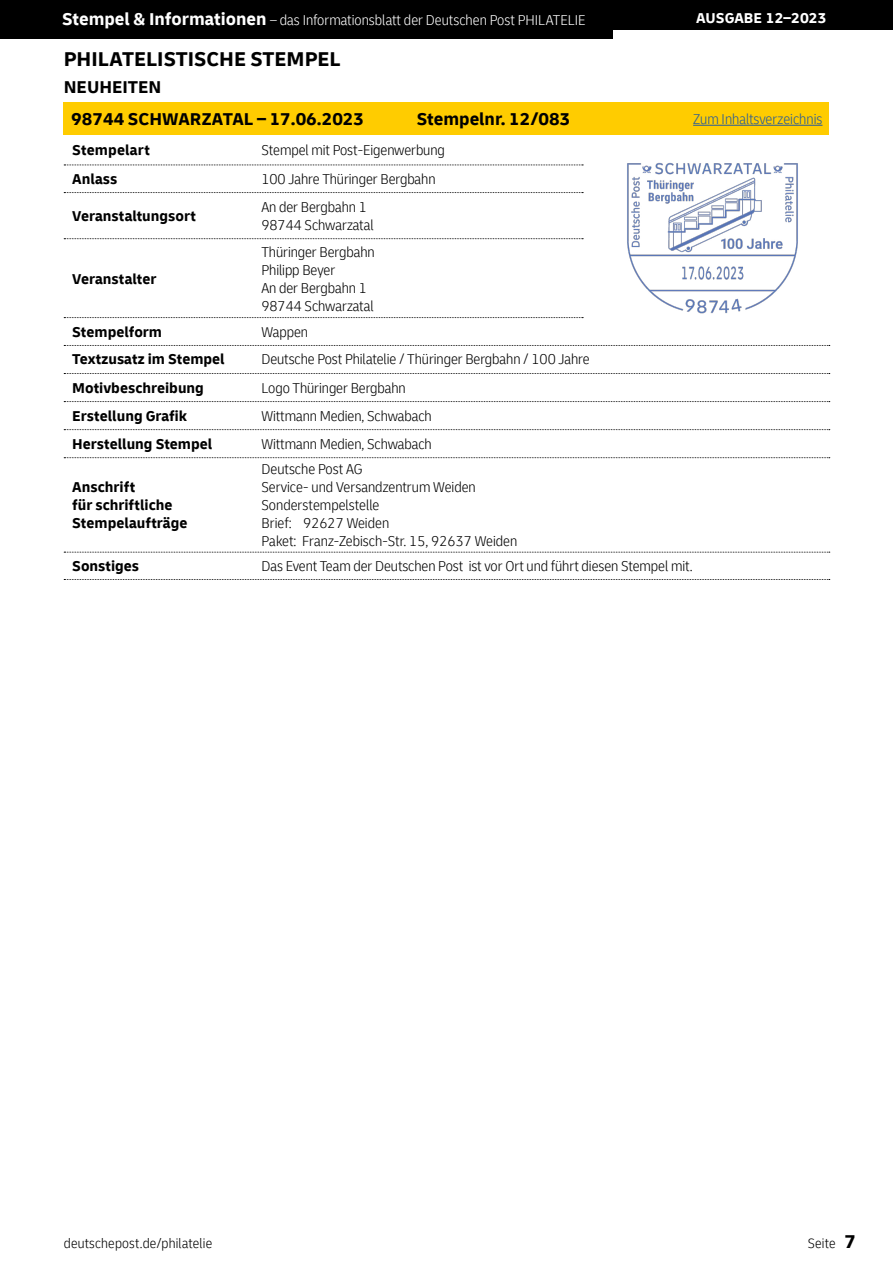
<style>
.page{position:relative;width:893px;height:1263px;background:#fff}
.page>*{position:absolute;margin:0;border:0;box-sizing:border-box;transform-origin:0 0}
.t1{font:700 21px "Delivery";color:#000}
.t2{font:700 18px/32px "Delivery";color:#000}
.t3{font:300 condensed 15px/18px "Delivery";letter-spacing:-.005em;color:#000}
.t4{font:700 15px/28px "Delivery";color:#000}
.t5{font:300 condensed 15px "Delivery";color:#fff}
.t6{font:300 condensed 15px "Delivery";color:#275b9b}
.t7{font:700 15px "Delivery";color:#fff}
.t8{font:300 condensed 14.25px "Delivery";letter-spacing:.015em;color:#000}
.s1{font-weight:700;font-stretch:normal;font-size:18px}
.s2{font-weight:700;font-stretch:normal;font-size:19.5px}
</style>
<div class="page">
<div style="left:0;top:0;width:893px;height:30px;background:#000"></div>
<div style="left:0;top:0;width:612px;height:38px;background:#000"></div>
<div style="left:64px;top:102px;width:765px;height:32px;background:#fc0"></div>
<svg style="left:64px;top:165px;width:519px;height:1px"></svg>
<svg style="left:64px;top:192px;width:519px;height:1px"></svg>
<svg style="left:64px;top:238px;width:519px;height:1px"></svg>
<svg style="left:64px;top:317px;width:519px;height:1px"></svg>
<svg style="left:64px;top:345px;width:766px;height:1px"></svg>
<svg style="left:64px;top:373px;width:766px;height:1px"></svg>
<svg style="left:64px;top:401px;width:766px;height:1px"></svg>
<svg style="left:64px;top:429px;width:766px;height:1px"></svg>
<svg style="left:64px;top:457px;width:766px;height:1px"></svg>
<svg style="left:64px;top:552px;width:766px;height:1px"></svg>
<img style="left:627px;top:162px;width:171px;height:152px">
<svg style="left:64px;top:579px;width:766px;height:1px"></svg>
<hr style="left:693px;top:125px;width:129px;height:1px;background:#275b9b">
<p class="t5" style="left:62px;top:12px;width:525px"><span class="s1">Stempel &amp; Informationen</span> – das Informationsblatt der Deutschen Post PHILATELIE</p>
<p class="t7" style="left:696px;top:9px;width:132px">AUSGABE 12–2023</p>
<h1 class="t1" style="left:64px;top:46px;width:278px">PHILATELISTISCHE STEMPEL</h1>
<p class="t2" style="left:71px;top:71px;width:294px;text-indent:-7px">NEUHEITEN<br>98744 SCHWARZATAL – 17.06.2023</p>
<p class="t2" style="left:417px;top:103px;width:155px">Stempelnr. 12/083</p>
<p class="t6" style="left:693px;top:110px;width:131px">Zum Inhaltsverzeichnis</p>
<p class="t4" style="left:72px;top:136px;width:79px;line-height:29px">Stempelart<br>Anlass</p>
<p class="t4" style="left:72px;top:202px;width:125px">Veranstaltungsort</p>
<p class="t4" style="left:72px;top:265px;width:86px">Veranstalter</p>
<p class="t4" style="left:72px;top:318px;width:154px">Stempelform<br>Textzusatz im Stempel<br>Motivbeschreibung<br>Erstellung Grafik<br>Herstellung Stempel</p>
<p class="t4" style="left:72px;top:478px;width:117px;line-height:18px">Anschrift<br>für schriftliche<br>Stempelaufträge</p>
<p class="t3" style="left:261px;top:136px;width:185px;line-height:28.5px">Stempel mit Post-Eigenwerbung<br>100 Jahre Thüringer Bergbahn<br>An der Bergbahn 1</p>
<p class="t3" style="left:261px;top:212px;width:115px;line-height:26.2px">98744 Schwarzatal<br>Thüringer Bergbahn</p>
<p class="t3" style="left:261px;top:261px;width:114px">Philipp Beyer<br>An der Bergbahn 1<br>98744 Schwarzatal</p>
<p class="t3" style="left:261px;top:318px;width:330px;line-height:28px">Wappen<br>Deutsche Post Philatelie / Thüringer Bergbahn / 100 Jahre<br>Logo Thüringer Bergbahn<br>Wittmann Medien, Schwabach<br>Wittmann Medien, Schwabach</p>
<p class="t3" style="left:261px;top:460px;width:257px">Deutsche Post AG<br>Service- und Versandzentrum Weiden<br>Sonderstempelstelle<br>Brief: 92627 Weiden<br>Paket: Franz-Zebisch-Str. 15, 92637 Weiden</p>
<p class="t4" style="left:72px;top:552px;width:68px">Sonstiges</p>
<p class="t3" style="left:261px;top:557px;width:433px">Das Event Team der Deutschen Post ist vor Ort und führt diesen Stempel mit.</p>
<p class="t8" style="left:64px;top:1235px;width:150px">deutschepost.de/philatelie</p>
<p class="t8" style="left:808px;top:1235px;width:50px">Seite <span class="s2">7</span></p>
</div>
